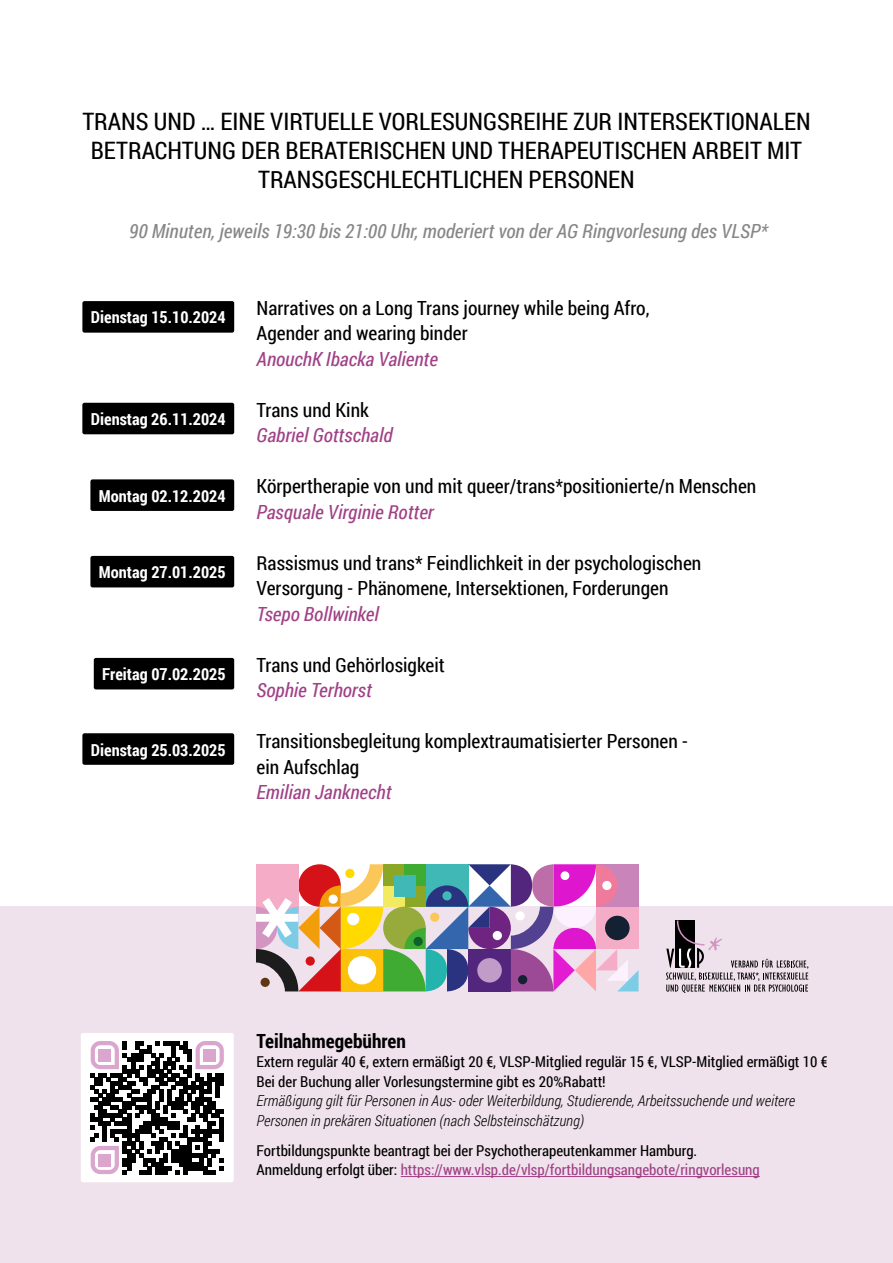
<style>
.page{position:relative;width:893px;height:1263px;background:#fff}
.page>*{position:absolute;margin:0;border:0;box-sizing:border-box;transform-origin:0 0}
.t1{font:24px/28.8px "Roboto Condensed";color:#000;text-align:center}
.t2{font:19.5px/25.5px "Roboto Condensed";color:#000}
.t3{font:italic 19.5px "Roboto Condensed";color:#a04186}
.t4{font:italic 19.5px "Roboto Condensed";color:#878787}
.t5{font:700 19.5px "Roboto Condensed";color:#000}
.t6{font:700 16.5px "Roboto Condensed";color:#fff}
.t7{font:15px/19.5px "Roboto Condensed";color:#000}
.t8{font:italic 300 15px/19.5px "Roboto Condensed";color:#000}
.s1{color:#a04186}
</style>
<div class="page">
<div style="left:82px;top:301px;width:152px;height:32px;background:#000;border-radius:2px"></div>
<div style="left:82px;top:403px;width:152px;height:31px;background:#000;border-radius:2px"></div>
<div style="left:90px;top:479px;width:144px;height:32px;background:#000;border-radius:2px"></div>
<div style="left:90px;top:556px;width:144px;height:31px;background:#000;border-radius:2px"></div>
<div style="left:82px;top:733px;width:152px;height:32px;background:#000;border-radius:2px"></div>
<div style="left:94px;top:658px;width:140px;height:31px;background:#000;border-radius:2px"></div>
<div style="left:0;top:906px;width:893px;height:357px;background:#f0e2ec"></div>
<hr style="left:401px;top:1176px;width:359px;height:1px;background:#a04186">
<div style="left:81px;top:1033px;width:153px;height:149px;background:#fff;border-radius:2px"></div>
<svg style="left:91px;top:1041px;width:133px;height:133px"></svg>
<div style="left:99px;top:1049px;width:12px;height:12px;background:#dba6cd"></div>
<div style="left:204px;top:1049px;width:12px;height:12px;background:#dba6cd"></div>
<div style="left:99px;top:1154px;width:12px;height:12px;background:#dba6cd"></div>
<svg style="left:666px;top:920px;width:142px;height:73px"></svg>
<svg style="left:256px;top:864px;width:383px;height:127px"></svg>
<p class="t1" style="left:82px;top:106px;width:730px">TRANS UND … EINE VIRTUELLE VORLESUNGSREIHE ZUR INTERSEKTIONALEN<br>BETRACHTUNG DER BERATERISCHEN UND THERAPEUTISCHEN ARBEIT MIT<br>TRANSGESCHLECHTLICHEN PERSONEN</p>
<p class="t4" style="left:129px;top:218px;width:640px">90 Minuten, jeweils 19:30 bis 21:00 Uhr, moderiert von der AG Ringvorlesung des VLSP*</p>
<p class="t6" style="left:91px;top:306px;width:136px">Dienstag 15.10.2024</p>
<p class="t6" style="left:91px;top:408px;width:136px">Dienstag 26.11.2024</p>
<p class="t6" style="left:99px;top:484px;width:128px">Montag 02.12.2024</p>
<p class="t6" style="left:99px;top:561px;width:128px">Montag 27.01.2025</p>
<p class="t6" style="left:102px;top:663px;width:125px">Freitag 07.02.2025</p>
<p class="t6" style="left:91px;top:738px;width:136px">Dienstag 25.03.2025</p>
<p class="t2" style="left:257px;top:294px;width:394px">Narratives on a Long Trans journey while being Afro,<br>Agender and wearing binder</p>
<p class="t3" style="left:257px;top:345px;width:183px">AnouchK Ibacka Valiente</p>
<p class="t2" style="left:257px;top:396px;width:114px">Trans und Kink</p>
<p class="t3" style="left:257px;top:422px;width:137px">Gabriel Gottschald</p>
<p class="t2" style="left:257px;top:473px;width:501px">Körpertherapie von und mit queer/trans*positionierte/n Menschen</p>
<p class="t3" style="left:257px;top:498px;width:179px">Pasquale Virginie Rotter</p>
<p class="t2" style="left:257px;top:549px;width:446px">Rassismus und trans* Feindlichkeit in der psychologischen<br>Versorgung - Phänomene, Intersektionen, Forderungen</p>
<p class="t3" style="left:257px;top:600px;width:124px">Tsepo Bollwinkel</p>
<p class="t2" style="left:257px;top:651px;width:190px">Trans und Gehörlosigkeit</p>
<p class="t3" style="left:257px;top:677px;width:117px">Sophie Terhorst</p>
<p class="t2" style="left:257px;top:728px;width:433px">Transitionsbegleitung komplextraumatisierter Personen - ein Aufschlag</p>
<p class="t3" style="left:257px;top:779px;width:136px">Emilian Janknecht</p>
<p class="t5" style="left:257px;top:1027px;width:151px">Teilnahmegebühren</p>
<p class="t7" style="left:257px;top:1052px;width:573px">Extern regulär 40 €, extern ermäßigt 20 €, VLSP-Mitglied regulär 15 €, VLSP-Mitglied ermäßigt 10 €<br>Bei der Buchung aller Vorlesungstermine gibt es 20%Rabatt!</p>
<p class="t8" style="left:257px;top:1091px;width:540px">Ermäßigung gilt für Personen in Aus- oder Weiterbildung, Studierende, Arbeitssuchende und weitere<br>Personen in prekären Situationen (nach Selbsteinschätzung)</p>
<p class="t7" style="left:257px;top:1140px;width:505px">Fortbildungspunkte beantragt bei der Psychotherapeutenkammer Hamburg.<br>Anmeldung erfolgt über: <span class="s1">https://www.vlsp.de/vlsp/fortbildungsangebote/ringvorlesung</span></p>
</div>
